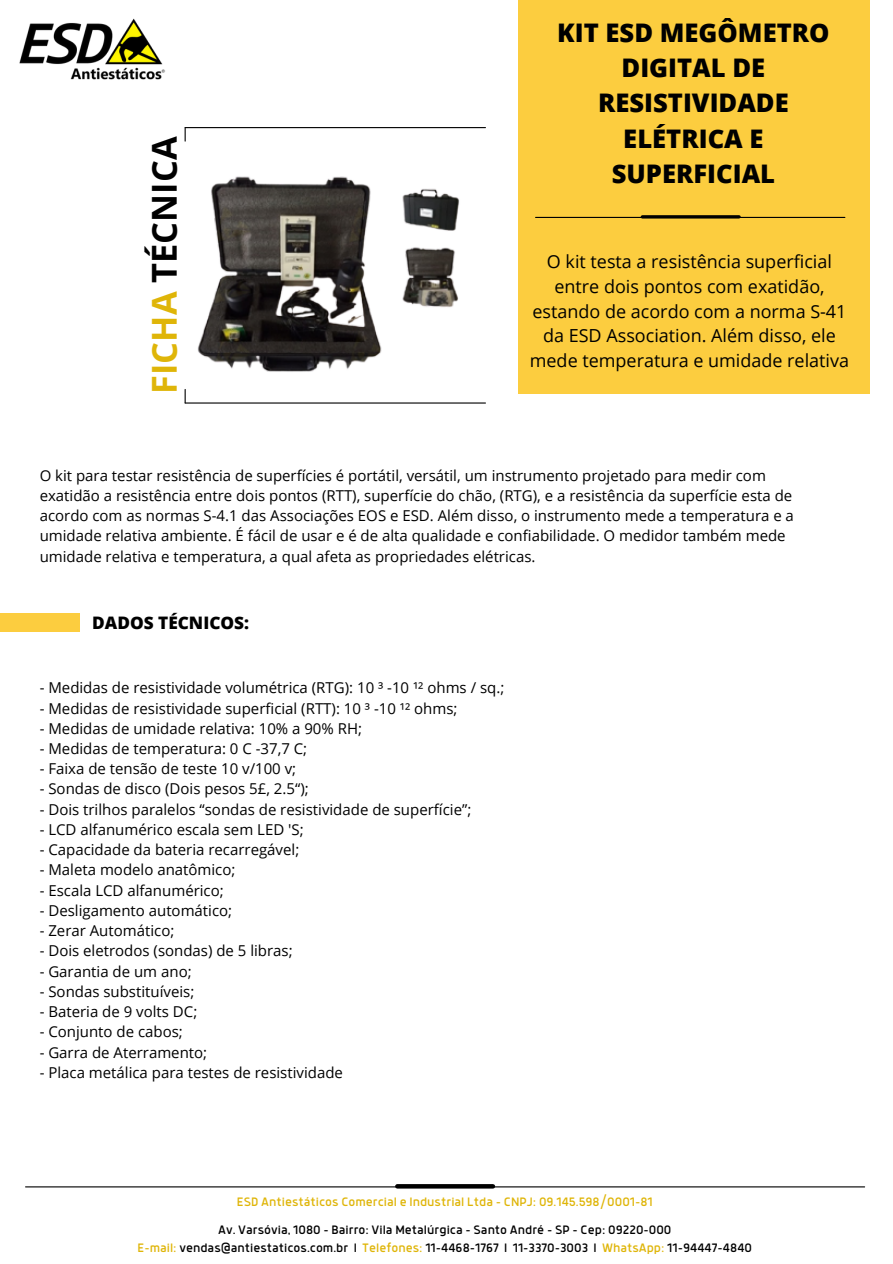
<style>
.page{position:relative;width:893px;height:1264px;background:#fff}
.page>*{position:absolute;margin:0;border:0;box-sizing:border-box;transform-origin:0 0}
.t1{font:700 34.35px "Open Sans";color:#000}
.t2{font:800 25.65px/35.4px "Open Sans";color:#000;text-align:center}
.t3{font:18px/24.8px "Open Sans";color:#000;text-align:center}
.t4{font:800 17.25px "Open Sans";color:#000}
.t5{font:15px "Open Sans";color:#000}
.t6{font:13.5px "Anteb";color:#000}
.t7{font:13.5px "Anteb";color:#dfb508}
.s1{color:#dfb508}
</style>
<div class="page">
<div style="left:517px;top:0;width:352px;height:393px;background:#fccd3f"></div>
<hr style="left:535px;top:217px;width:309px;height:1px;background:#000">
<hr style="left:642px;top:215px;width:97px;height:3px;background:#000">
<img style="left:19px;top:18px;width:146px;height:62px">
<hr style="left:185px;top:127px;width:300px;height:1px;background:#000">
<svg style="left:184px;top:128px;width:2px;height:13px"></svg>
<hr style="left:185px;top:402px;width:300px;height:1px;background:#000">
<svg style="left:184px;top:389px;width:2px;height:14px"></svg>
<hr style="left:26px;top:1186px;width:838px;height:1px;background:#000">
<svg style="left:397px;top:1184px;width:96px;height:4px"></svg>
<div style="left:0;top:613px;width:79px;height:18px;background:#fccd3f"></div>
<img style="left:197px;top:176px;width:263px;height:196px">
<p class="t1" style="left:140px;top:394px;width:259px;rotate:-90deg"><span class="s1">FICHA</span> TÉCNICA</p>
<p class="t2" style="left:557px;top:14px;width:274px">KIT ESD MEGÔMETRO<br>DIGITAL DE<br>RESISTIVIDADE<br>ELÉTRICA E<br>SUPERFICIAL</p>
<p class="t3" style="left:529px;top:249px;width:321px">O kit testa a resistência superficial entre dois pontos com exatidão, estando de acordo com a norma S-41 da ESD Association. Além disso, ele mede temperatura e umidade relativa</p>
<p class="t5" style="left:40px;top:464px;width:727px">O kit para testar resistência de superfícies é portátil, versátil, um instrumento projetado para medir com</p>
<p class="t5" style="left:40px;top:485px;width:754px">exatidão a resistência entre dois pontos (RTT), superfície do chão, (RTG), e a resistência da superfície esta de</p>
<p class="t5" style="left:40px;top:505px;width:755px">acordo com as normas S-4.1 das Associações EOS e ESD. Além disso, o instrumento mede a temperatura e a</p>
<p class="t5" style="left:40px;top:525px;width:747px">umidade relativa ambiente. É fácil de usar e é de alta qualidade e confiabilidade. O medidor também mede</p>
<p class="t5" style="left:40px;top:545px;width:497px">umidade relativa e temperatura, a qual afeta as propriedades elétricas.</p>
<p class="t4" style="left:92px;top:610px;width:158px">DADOS TÉCNICOS:</p>
<p class="t5" style="left:40px;top:677px;width:466px">- Medidas de resistividade volumétrica (RTG): 10 ³ -10 ¹² ohms / sq.;</p>
<p class="t5" style="left:40px;top:697px;width:419px">- Medidas de resistividade superficial (RTT): 10 ³ -10 ¹² ohms;</p>
<p class="t5" style="left:40px;top:717px;width:324px">- Medidas de umidade relativa: 10% a 90% RH;</p>
<p class="t5" style="left:40px;top:738px;width:269px">- Medidas de temperatura: 0 C -37,7 C;</p>
<p class="t5" style="left:40px;top:758px;width:258px">- Faixa de tensão de teste 10 v/100 v;</p>
<p class="t5" style="left:40px;top:778px;width:270px">- Sondas de disco (Dois pesos 5£, 2.5“);</p>
<p class="t5" style="left:40px;top:798px;width:433px">- Dois trilhos paralelos “sondas de resistividade de superfície”;</p>
<p class="t5" style="left:40px;top:819px;width:265px">- LCD alfanumérico escala sem LED 'S;</p>
<p class="t5" style="left:40px;top:839px;width:261px">- Capacidade da bateria recarregável;</p>
<p class="t5" style="left:40px;top:859px;width:197px">- Maleta modelo anatômico;</p>
<p class="t5" style="left:40px;top:879px;width:186px">- Escala LCD alfanumérico;</p>
<p class="t5" style="left:40px;top:899px;width:194px">- Desligamento automático;</p>
<p class="t5" style="left:40px;top:920px;width:136px">- Zerar Automático;</p>
<p class="t5" style="left:40px;top:940px;width:254px">- Dois eletrodos (sondas) de 5 libras;</p>
<p class="t5" style="left:40px;top:960px;width:153px">- Garantia de um ano;</p>
<p class="t5" style="left:40px;top:980px;width:156px">- Sondas substituíveis;</p>
<p class="t5" style="left:40px;top:1001px;width:159px">- Bateria de 9 volts DC;</p>
<p class="t5" style="left:40px;top:1021px;width:145px">- Conjunto de cabos;</p>
<p class="t5" style="left:40px;top:1041px;width:169px">- Garra de Aterramento;</p>
<p class="t5" style="left:40px;top:1061px;width:305px">- Placa metálica para testes de resistividade</p>
<p class="t7" style="left:237px;top:1196px;width:417px">ESD Antiestáticos Comercial e Industrial Ltda - CNPJ: 09.145.598/0001-81</p>
<p class="t6" style="left:218px;top:1223px;width:455px">Av. Varsóvia, 1080 - Bairro: Vila Metalúrgica - Santo André - SP - Cep: 09220-000</p>
<p class="t6" style="left:137px;top:1241px;width:616px"><span class="s1">E-mail:</span> vendas@antiestaticos.com.br I <span class="s1">Telefones:</span> 11-4468-1767 I 11-3370-3003 I <span class="s1">WhatsApp:</span> 11-94447-4840</p>
</div>
